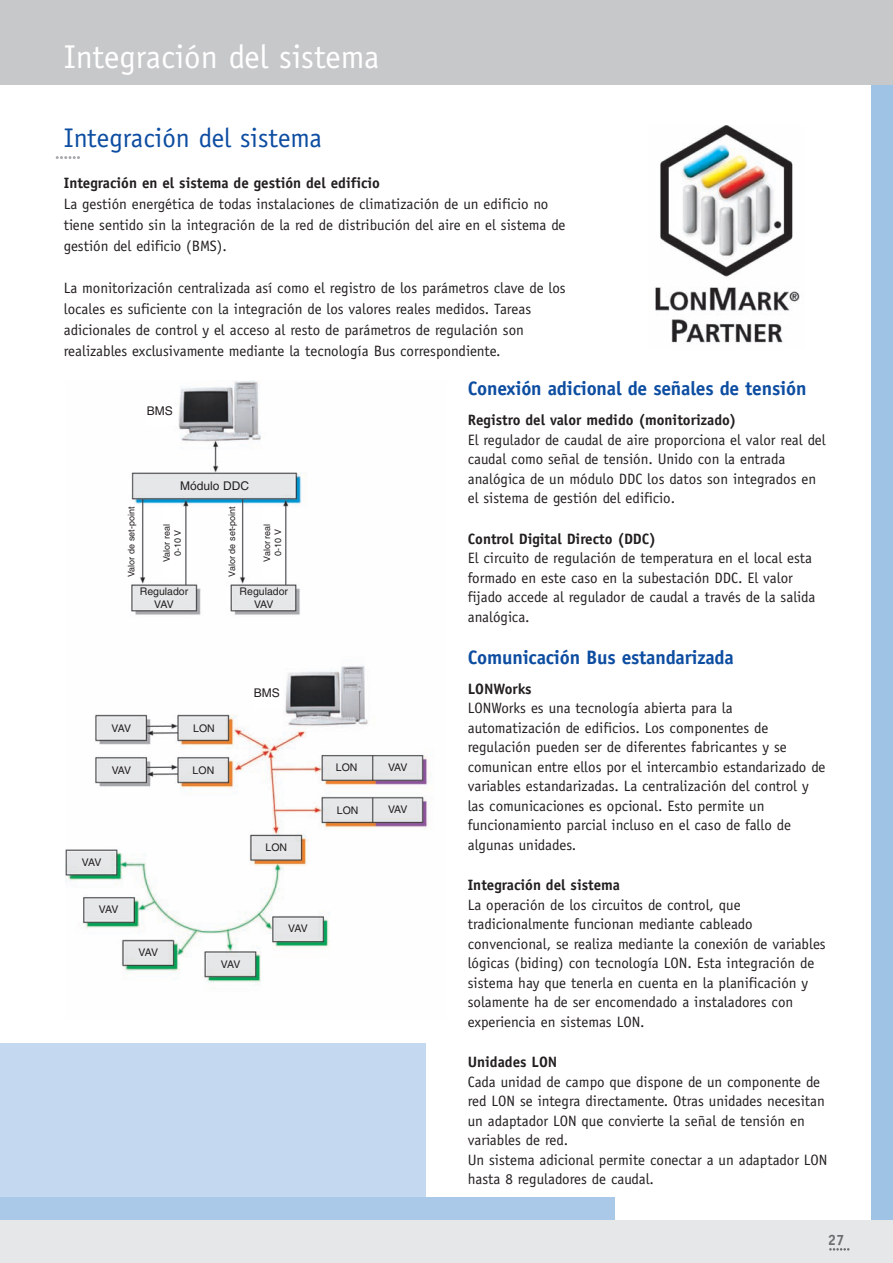
<style>
.page{position:relative;width:893px;height:1263px;background:#fff}
.page>*{position:absolute;margin:0;border:0;box-sizing:border-box;transform-origin:0 0}
.t1{font:33px "Officina Sans";color:#fff}
.t2{font:27px "Officina Sans";color:#0d4da1}
.t3{font:700 19.5px "Officina Sans";letter-spacing:-.01em;color:#0d4da1}
.t4{font:15px/19.5px "Officina Sans";color:#231f20}
.t5{font:700 15px "Officina Sans";color:#231f20}
.t6{font:700 15px "Officina Sans";color:#6c6d70}
.t7{font:12px "Helvetica";color:#231f20}
.t8{font:10.5px/12.6px "Helvetica";color:#231f20;text-align:center}
.t9{font:9px/10.8px "Helvetica";color:#231f20;text-align:center}
</style>
<div class="page">
<img style="left:65px;top:381px;width:366px;height:604px">
<div style="left:0;top:1043px;width:425px;height:220px;background:#c4d9ef"></div>
<div style="left:0;top:1197px;width:614px;height:66px;background:#aac9e8"></div>
<div style="left:872px;top:0;width:21px;height:1263px;background:#9ec3e5"></div>
<div style="left:0;top:1220px;width:893px;height:43px;background:#e6e7e9"></div>
<div style="left:0;top:0;width:893px;height:85px;background:#c7c8ca"></div>
<svg style="left:829px;top:1248px;width:20px;height:2px"></svg>
<svg style="left:56px;top:156px;width:24px;height:3px"></svg>
<img style="left:655px;top:126px;width:145px;height:217px">
<div style="left:128px;top:506px;width:10px;height:71px;background:#fff"></div>
<div style="left:163px;top:507px;width:20px;height:72px;background:#fff"></div>
<div style="left:229px;top:505px;width:10px;height:72px;background:#fff"></div>
<div style="left:264px;top:507px;width:19px;height:71px;background:#fff"></div>
<div style="left:147px;top:406px;width:31px;height:20px;background:#fff"></div>
<div style="left:254px;top:688px;width:29px;height:20px;background:#fff"></div>
<h1 class="t1" style="left:64px;top:44px;width:317px">Integración del sistema</h1>
<h2 class="t2" style="left:64px;top:128px;width:260px">Integración del sistema</h2>
<p class="t5" style="left:64px;top:177px;width:318px">Integración en el sistema de gestión del edificio</p>
<p class="t4" style="left:64px;top:195px;width:503px;line-height:21px">La gestión energética de todas instalaciones de climatización de un edificio no tiene sentido sin la integración de la red de distribución del aire en el sistema de gestión del edificio (BMS).</p>
<p class="t4" style="left:64px;top:279px;width:503px;line-height:21px">La monitorización centralizada así como el registro de los parámetros clave de los locales es suficiente con la integración de los valores reales medidos. Tareas adicionales de control y el acceso al resto de parámetros de regulación son realizables exclusivamente mediante la tecnología Bus correspondiente.</p>
<h3 class="t3" style="left:468px;top:381px;width:340px">Conexión adicional de señales de tensión</h3>
<p class="t5" style="left:468px;top:415px;width:270px">Registro del valor medido (monitorizado)</p>
<p class="t4" style="left:468px;top:431px;width:359px">El regulador de caudal de aire proporciona el valor real del caudal como señal de tensión. Unido con la entrada analógica de un módulo DDC los datos son integrados en el sistema de gestión del edificio.</p>
<p class="t5" style="left:468px;top:533px;width:190px">Control Digital Directo (DDC)</p>
<p class="t4" style="left:468px;top:550px;width:349px">El circuito de regulación de temperatura en el local esta formado en este caso en la subestación DDC. El valor fijado accede al regulador de caudal a través de la salida analógica.</p>
<h3 class="t3" style="left:468px;top:650px;width:268px">Comunicación Bus estandarizada</h3>
<p class="t5" style="left:468px;top:683px;width:65px">LONWorks</p>
<p class="t4" style="left:468px;top:700px;width:359px">LONWorks es una tecnología abierta para la automatización de edificios. Los componentes de regulación pueden ser de diferentes fabricantes y se comunican entre ellos por el intercambio estandarizado de variables estandarizadas. La centralización del control y las comunicaciones es opcional. Esto permite un funcionamiento parcial incluso en el caso de fallo de algunas unidades.</p>
<p class="t5" style="left:468px;top:880px;width:154px">Integración del sistema</p>
<p class="t4" style="left:468px;top:896px;width:360px">La operación de los circuitos de control, que tradicionalmente funcionan mediante cableado convencional, se realiza mediante la conexión de variables lógicas (biding) con tecnología LON. Esta integración de sistema hay que tenerla en cuenta en la planificación y solamente ha de ser encomendado a instaladores con experiencia en sistemas LON.</p>
<p class="t5" style="left:468px;top:1057px;width:91px">Unidades LON</p>
<p class="t4" style="left:468px;top:1073px;width:361px">Cada unidad de campo que dispone de un componente de red LON se integra directamente. Otras unidades necesitan un adaptador LON que convierte la señal de tensión en variables de red.<br>Un sistema adicional permite conectar a un adaptador LON hasta 8 reguladores de caudal.</p>
<p class="t7" style="left:147px;top:406px;width:28px">BMS</p>
<p class="t7" style="left:180px;top:481px;width:71px">Módulo DDC</p>
<p class="t9" style="left:227px;top:577px;width:72px;rotate:-90deg">Valor de set-point</p>
<p class="t9" style="left:127px;top:577px;width:72px;rotate:-90deg">Valor de set-point</p>
<p class="t9" style="left:263px;top:562px;width:40px;rotate:-90deg">Valor real<br>0-10 V</p>
<p class="t9" style="left:162px;top:562px;width:40px;rotate:-90deg">Valor real<br>0-10 V</p>
<p class="t8" style="left:140px;top:586px;width:50px">Regulador<br>VAV</p>
<p class="t8" style="left:240px;top:586px;width:50px">Regulador<br>VAV</p>
<p class="t7" style="left:254px;top:688px;width:28px">BMS</p>
<p class="t8" style="left:112px;top:722px;width:21px">VAV</p>
<p class="t8" style="left:112px;top:765px;width:21px">VAV</p>
<p class="t8" style="left:193px;top:723px;width:23px">LON</p>
<p class="t8" style="left:193px;top:765px;width:23px">LON</p>
<p class="t8" style="left:336px;top:762px;width:23px">LON</p>
<p class="t8" style="left:388px;top:762px;width:21px">VAV</p>
<p class="t8" style="left:388px;top:804px;width:21px">VAV</p>
<p class="t8" style="left:337px;top:804px;width:23px">LON</p>
<p class="t8" style="left:266px;top:842px;width:23px">LON</p>
<p class="t8" style="left:82px;top:857px;width:21px">VAV</p>
<p class="t8" style="left:99px;top:904px;width:21px">VAV</p>
<p class="t8" style="left:288px;top:923px;width:21px">VAV</p>
<p class="t8" style="left:139px;top:947px;width:21px">VAV</p>
<p class="t8" style="left:221px;top:959px;width:21px">VAV</p>
<p class="t6" style="left:828px;top:1234px;width:18px">27</p>
</div>
